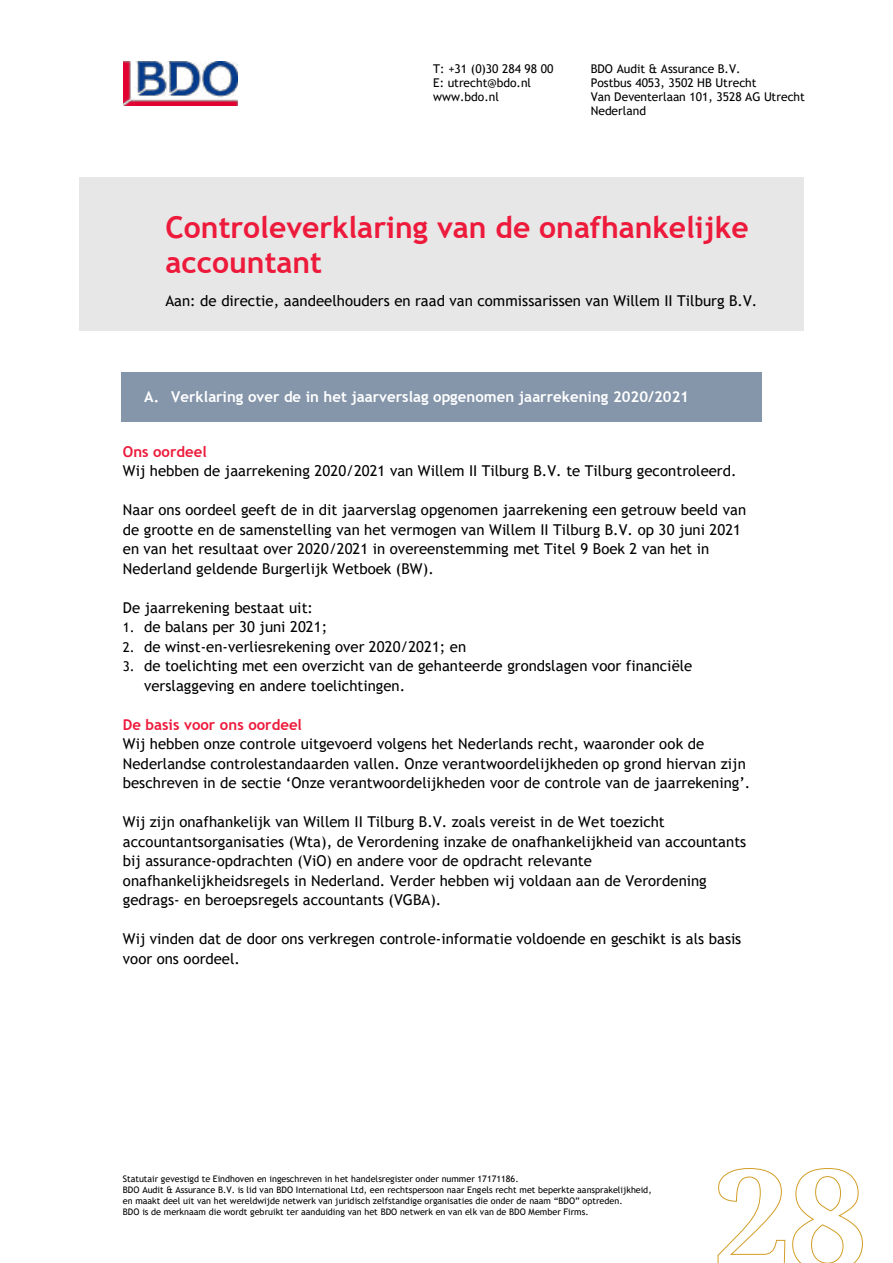
<style>
.page{position:relative;width:893px;height:1263px;background:#fff}
.page>*{position:absolute;margin:0;border:0;box-sizing:border-box;transform-origin:0 0}
.t1{font:700 30px/35px "Trebuchet MS";color:#ed1a3b}
.t2{font:15px/19.5px "Trebuchet MS";letter-spacing:.005em;color:#000}
.t3{font:700 15px "Trebuchet MS";letter-spacing:.005em;color:#fff}
.t4{font:700 15px "Trebuchet MS";color:#ed1a3b}
.t5{font:12px/14px "Trebuchet MS";color:#000}
.t6{font:9px/10.8px "Trebuchet MS";letter-spacing:-.005em;color:#000}
.s1{font-size:13.5px}
</style>
<div class="page">
<svg style="left:717px;top:1168px;width:69px;height:95px"></svg>
<svg style="left:792px;top:1168px;width:71px;height:95px"></svg>
<img style="left:123px;top:62px;width:115px;height:43px">
<div style="left:80px;top:178px;width:723px;height:67px;background:#e7e7e7"></div>
<hr style="left:80px;top:177px;width:723px;height:1px;background:#e7e7e7">
<hr style="left:803px;top:178px;width:1px;height:67px;background:#e7e7e7">
<div style="left:80px;top:245px;width:723px;height:35px;background:#e7e7e7"></div>
<hr style="left:803px;top:245px;width:1px;height:35px;background:#e7e7e7">
<div style="left:80px;top:280px;width:723px;height:30px;background:#e7e7e7"></div>
<hr style="left:803px;top:280px;width:1px;height:30px;background:#e7e7e7">
<div style="left:80px;top:310px;width:723px;height:20px;background:#e7e7e7"></div>
<hr style="left:80px;top:330px;width:723px;height:1px;background:#e7e7e7">
<svg style="left:803px;top:310px;width:1px;height:21px"></svg>
<div style="left:124px;top:375px;width:636px;height:44px;background:#8596ab"></div>
<hr style="left:124px;top:372px;width:636px;height:3px;background:#8596ab">
<hr style="left:124px;top:419px;width:636px;height:2px;background:#8596ab">
<hr style="left:122px;top:375px;width:2px;height:44px;background:#8596ab">
<hr style="left:760px;top:375px;width:2px;height:44px;background:#8596ab">
<p class="t5" style="left:433px;top:62px;width:122px">T: +31 (0)30 284 98 00<br>E: utrecht@bdo.nl www.bdo.nl</p>
<p class="t5" style="left:591px;top:62px;width:216px">BDO Audit &amp; Assurance B.V.<br>Postbus 4053, 3502 HB Utrecht<br>Van Deventerlaan 101, 3528 AG Utrecht<br>Nederland</p>
<h1 class="t1" style="left:165px;top:210px;width:585px">Controleverklaring van de onafhankelijke accountant</h1>
<p class="t2" style="left:165px;top:291px;width:594px">Aan: de directie, aandeelhouders en raad van commissarissen van Willem II Tilburg B.V.</p>
<p class="t3" style="left:144px;top:387px;width:546px">A. Verklaring over de in het jaarverslag opgenomen jaarrekening 2020/2021</p>
<p class="t4" style="left:123px;top:442px;width:85px">Ons oordeel</p>
<p class="t2" style="left:123px;top:461px;width:615px">Wij hebben de jaarrekening 2020/2021 van Willem II Tilburg B.V. te Tilburg gecontroleerd.</p>
<p class="t2" style="left:123px;top:500px;width:625px">Naar ons oordeel geeft de in dit jaarverslag opgenomen jaarrekening een getrouw beeld van de grootte en de samenstelling van het vermogen van Willem II Tilburg B.V. op 30 juni 2021 en van het resultaat over 2020/2021 in overeenstemming met Titel 9 Boek 2 van het in Nederland geldende Burgerlijk Wetboek (BW).</p>
<p class="t2" style="left:123px;top:597px;width:192px">De jaarrekening bestaat uit:</p>
<p class="t2" style="left:123px;top:617px;width:206px"><span class="s1">1.</span> de balans per 30 juni 2021;</p>
<p class="t2" style="left:123px;top:637px;width:345px"><span class="s1">2.</span> de winst-en-verliesrekening over 2020/2021; en</p>
<p class="t2" style="left:144px;top:656px;width:550px;text-indent:-21px"><span class="s1">3.</span> de toelichting met een overzicht van de gehanteerde grondslagen voor financiële verslaggeving en andere toelichtingen.</p>
<p class="t4" style="left:123px;top:715px;width:181px">De basis voor ons oordeel</p>
<p class="t2" style="left:123px;top:734px;width:629px">Wij hebben onze controle uitgevoerd volgens het Nederlands recht, waaronder ook de<br>Nederlandse controlestandaarden vallen. Onze verantwoordelijkheden op grond hiervan zijn beschreven in de sectie ‘Onze verantwoordelijkheden voor de controle van de jaarrekening’.</p>
<p class="t2" style="left:123px;top:812px;width:625px">Wij zijn onafhankelijk van Willem II Tilburg B.V. zoals vereist in de Wet toezicht accountantsorganisaties (Wta), de Verordening inzake de onafhankelijkheid van accountants bij assurance-opdrachten (ViO) en andere voor de opdracht relevante onafhankelijkheidsregels in Nederland. Verder hebben wij voldaan aan de Verordening gedrags- en beroepsregels accountants (VGBA).</p>
<p class="t2" style="left:123px;top:929px;width:620px">Wij vinden dat de door ons verkregen controle-informatie voldoende en geschikt is als basis voor ons oordeel.</p>
<p class="t6" style="left:123px;top:1174px;width:530px">Statutair gevestigd te Eindhoven en ingeschreven in het handelsregister onder nummer 17171186.<br>BDO Audit &amp; Assurance B.V. is lid van BDO International Ltd, een rechtspersoon naar Engels recht met beperkte aansprakelijkheid, en maakt deel uit van het wereldwijde netwerk van juridisch zelfstandige organisaties die onder de naam “BDO” optreden.<br>BDO is de merknaam die wordt gebruikt ter aanduiding van het BDO netwerk en van elk van de BDO Member Firms.</p>
</div>
